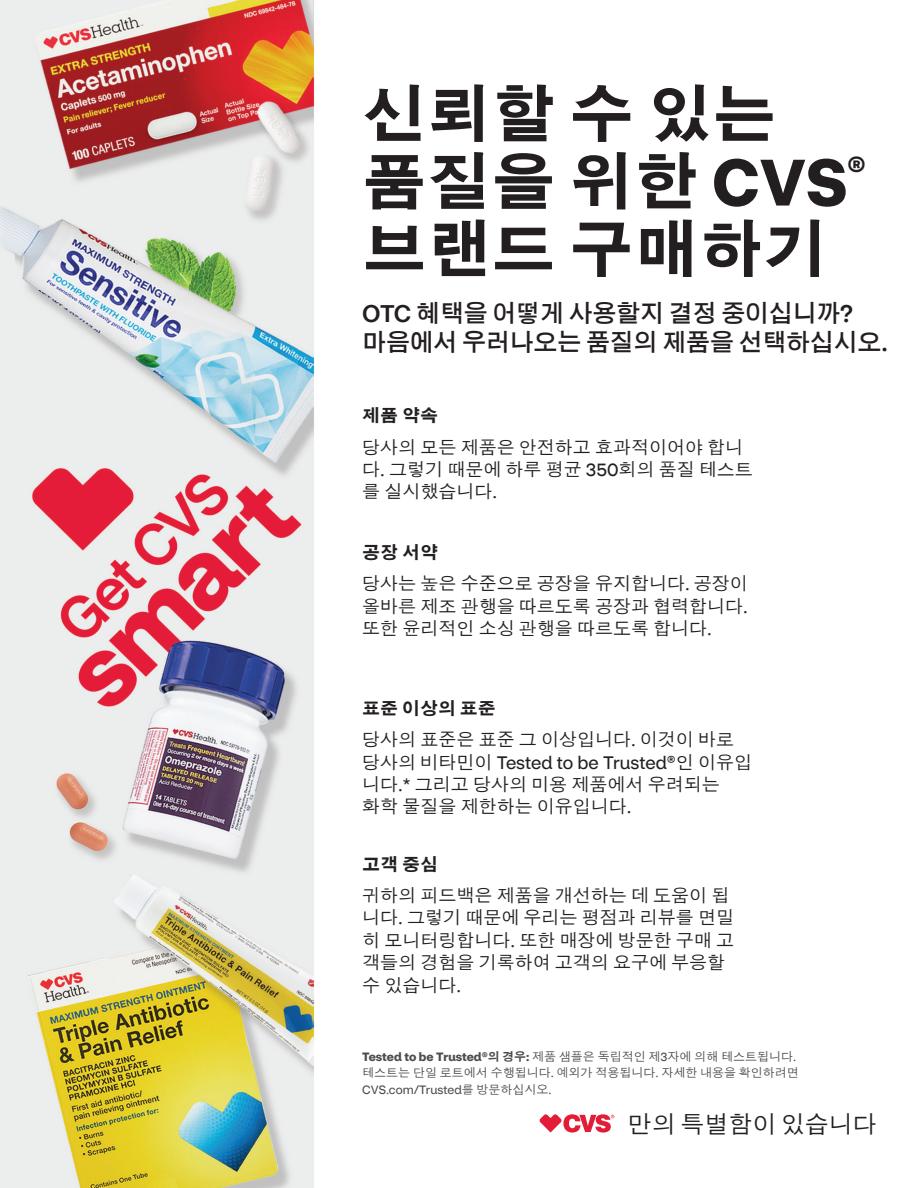
<style>
.page{position:relative;width:918px;height:1188px;background:#fff}
.page>*{position:absolute;margin:0;border:0;box-sizing:border-box;transform-origin:0 0}
.t1{font:700 64.5px/67.5px "SM Gothic Std";color:#231f20}
.t2{font:600 24px/28.5px "SM Gothic Std";letter-spacing:-.01em;color:#231f20}
.t3{font:500 24px "SM Gothic Std";color:#231f20}
.t4{font:500 18px/22.4px "SM Gothic Std";color:#231f20}
.t5{font:500 12px/16.5px "SM Gothic Std";color:#4b4c4d}
.s1{font-family:"CVS Health Sans"}
.s2{font-family:"CVS Health Sans";font-weight:500}
.s3{font-weight:700}
.s4{font-family:"CVS Health Sans";font-weight:400}
.s5{font-family:"CVS Health Sans";font-weight:700}
</style>
<div class="page">
<svg style="left:539px;top:1114px;width:75px;height:19px"></svg>
<img style="left:0;top:0;width:315px;height:1188px">
<p class="t1" style="left:362px;top:85px;width:505px">신뢰할 수 있는 품질을 위한 <span class="s1">CVS</span><sup>® </sup>브랜드 구매하기</p>
<p class="t2" style="left:362px;top:301px;width:527px"><span class="s2">OTC</span> 혜택을 어떻게 사용할지 결정 중이십니까<span class="s2">? </span>마음에서 우러나오는 품질의 제품을 선택하십시오<span class="s2">.</span></p>
<p class="t4" style="left:362px;top:401px;width:383px;line-height:31.3px"><span class="s3">제품 약속<br></span>당사의 모든 제품은 안전하고 효과적이어야 합니</p>
<p class="t4" style="left:362px;top:459px;width:392px">다<span class="s4">.</span> 그렇기 때문에 하루 평균 <span class="s4">350</span>회의 품질 테스트 를 실시했습니다<span class="s4">.</span></p>
<p class="t4" style="left:362px;top:538px;width:387px;line-height:31.3px"><span class="s3">공장 서약<br></span>당사는 높은 수준으로 공장을 유지합니다<span class="s4">.</span> 공장이</p>
<p class="t4" style="left:362px;top:596px;width:387px">올바른 제조 관행을 따르도록 공장과 협력합니다<span class="s4">. </span>또한 윤리적인 소싱 관행을 따르도록 합니다<span class="s4">.</span></p>
<p class="t4" style="left:362px;top:694px;width:373px;line-height:31.3px"><span class="s3">표준 이상의 표준<br></span>당사의 표준은 표준 그 이상입니다<span class="s4">.</span> 이것이 바로</p>
<p class="t4" style="left:362px;top:752px;width:391px">당사의 비타민이 <span class="s4">Tested to be Trusted®</span>인 이유입 니다<span class="s4">.*</span> 그리고 당사의 미용 제품에서 우려되는 화학 물질을 제한하는 이유입니다<span class="s4">.</span></p>
<p class="t4" style="left:362px;top:850px;width:369px;line-height:31.3px"><span class="s3">고객 중심<br></span>귀하의 피드백은 제품을 개선하는 데 도움이 됩</p>
<p class="t4" style="left:362px;top:908px;width:373px">니다<span class="s4">.</span> 그렇기 때문에 우리는 평점과 리뷰를 면밀 히 모니터링합니다<span class="s4">.</span> 또한 매장에 방문한 구매 고 객들의 경험을 기록하여 고객의 요구에 부응할 수 있습니다<span class="s4">.</span></p>
<p class="t5" style="left:362px;top:1049px;width:438px"><span class="s5">Tested to be Trusted®</span><span class="s3">의 경우</span><span class="s5">:</span> 제품 샘플은 독립적인 제<span class="s4">3</span>자에 의해 테스트됩니다<span class="s4">. </span>테스트는 단일 로트에서 수행됩니다<span class="s4">.</span> 예외가 적용됩니다<span class="s4">.</span> 자세한 내용을 확인하려면<br><span class="s4">CVS.com/Trusted</span>를 방문하십시오<span class="s4">.</span></p>
<p class="t3" style="left:628px;top:1112px;width:251px">만의 특별함이 있습니다</p>
</div>
